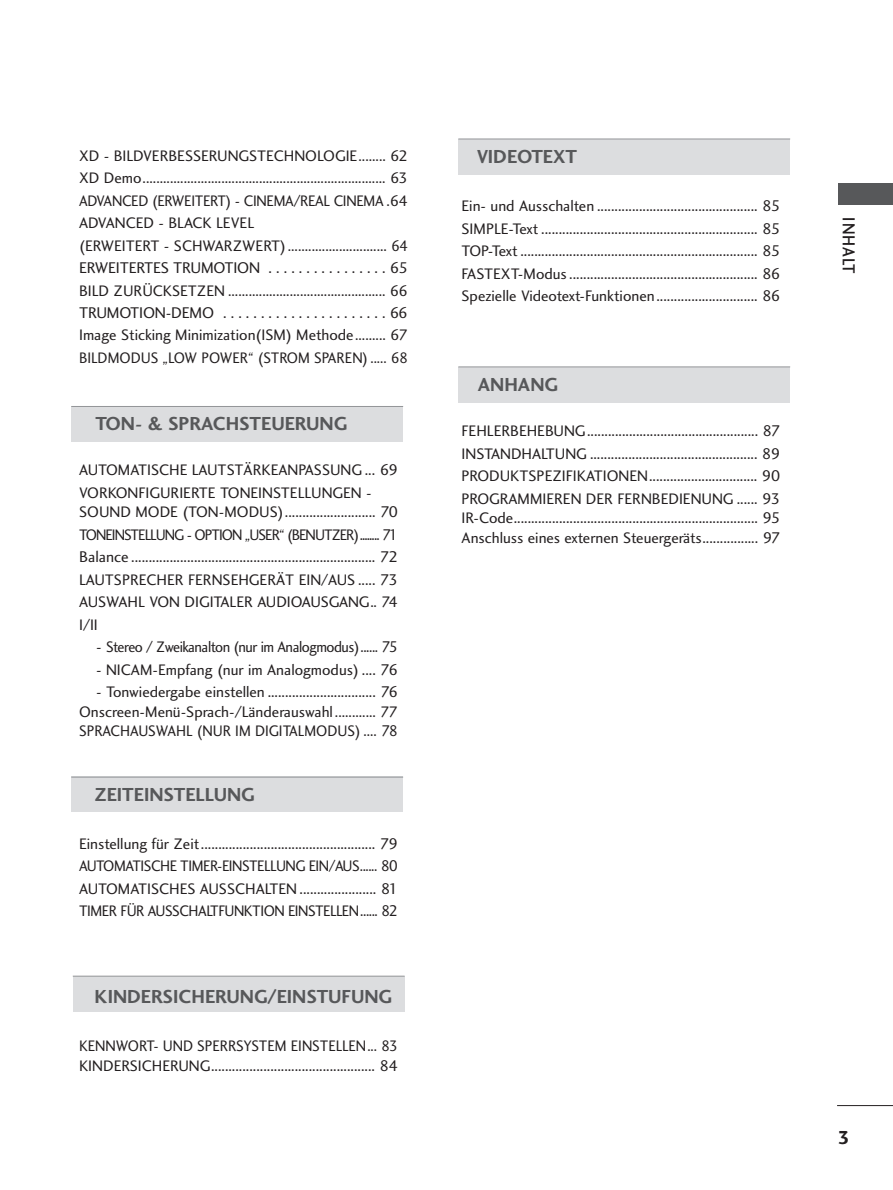
<style>
.page{position:relative;width:893px;height:1190px;background:#fff}
.page>*{position:absolute;margin:0;border:0;box-sizing:border-box;transform-origin:0 0}
.t1{font:19.5px "Charlotte Sans Bold Plain";color:#57585a}
.t2{font:19.5px "Charlotte Sans Bold Plain";color:#231f20}
.t3{font:18px "Charlotte Sans Medium Plain";letter-spacing:.06em;color:#231f20;scale:.9 1}
.t4{font:16.05px/22.5px "Charlotte Sans Book Plain";letter-spacing:-.01em;color:#231f20;text-align:justify}
.t5{font:15.75px/22.5px "Charlotte Sans Book Plain";color:#231f20}
.t6{font:15.75px/22.5px "Charlotte Sans Book Plain";color:#231f20;text-align:justify;scale:.95 1}
.t7{font:15.75px "Charlotte Sans Book Plain";letter-spacing:-.06em;color:#231f20;scale:.95 1}
.t8{font:15.75px "Charlotte Sans Book Plain";letter-spacing:-.03em;color:#231f20}
.s1{font-size:16.05px}
.s2{font-size:15.75px}
</style>
<div class="page">
<hr style="left:837px;top:1105px;width:55px;height:1px;background:#231f20">
<div style="left:838px;top:183px;width:54px;height:21px;background:#57585a"></div>
<div style="left:73px;top:975px;width:332px;height:36px;background:#dcdddf"></div>
<div style="left:71px;top:776px;width:332px;height:35px;background:#dcdddf"></div>
<hr style="left:71px;top:777px;width:332px;height:1px;background:#939598">
<div style="left:71px;top:406px;width:332px;height:36px;background:#dcdddf"></div>
<hr style="left:71px;top:406px;width:332px;height:1px;background:#939598">
<div style="left:458px;top:139px;width:332px;height:35px;background:#dcdddf"></div>
<hr style="left:458px;top:139px;width:332px;height:1px;background:#939598">
<div style="left:458px;top:367px;width:332px;height:35px;background:#dcdddf"></div>
<hr style="left:458px;top:366px;width:332px;height:1px;background:#939598">
<hr style="left:73px;top:975px;width:331px;height:1px;background:#939598">
<p class="t5" style="left:79px;top:146px;width:330px">XD - BILDVERBESSERUNGSTECHNOLOGIE........ 62<br>XD Demo....................................................................... 63<br>ADVANCED (ERWEITERT) - CINEMA/REAL CINEMA .64<br>ADVANCED - BLACK LEVEL<br>(ERWEITERT - SCHWARZWERT)............................. 64</p>
<p class="t4" style="left:79px;top:258px;width:330px">ERWEITERTES TRUMOTION . . . . . . . . . . . . . . . . 65</p>
<p class="t5" style="left:79px;top:280px;width:330px">BILD ZURÜCKSETZEN .............................................. 66</p>
<p class="t4" style="left:79px;top:303px;width:330px">TRUMOTION-DEMO . . . . . . . . . . . . . . . . . . . . . . 66</p>
<p class="t5" style="left:79px;top:325px;width:330px">Image Sticking Minimization(ISM) Methode......... 67<br>BILDMODUS „LOW POWER“ (STROM SPAREN) ..... 68</p>
<p class="t1" style="left:95px;top:416px;width:253px">TON- &amp; SPRACHSTEUERUNG</p>
<p class="t5" style="left:79px;top:460px;width:320px">AUTOMATISCHE LAUTSTÄRKEANPASSUNG <span class="s1">... 69<br></span>VORKONFIGURIERTE TONEINSTELLUNGEN -</p>
<p class="t4" style="left:79px;top:502px;width:320px"><span class="s2">SOUND MODE (TON-MODUS)</span>.......................... 70</p>
<p class="t7" style="left:79px;top:528px;width:337px">TONEINSTELLUNG - OPTION „USER“ (BENUTZER)<span class="s1">........ 71</span></p>
<p class="t4" style="left:79px;top:547px;width:320px">Balance ...................................................................... 72</p>
<p class="t5" style="left:79px;top:570px;width:320px;text-align:justify">LAUTSPRECHER FERNSEHGERÄT EIN/AUS <span class="s1">..... 73<br></span>AUSWAHL VON DIGITALER AUDIOAUSGANG.. 74<br>I/II</p>
<p class="t8" style="left:96px;top:641px;width:303px">- Stereo / Zweikanalton (nur im Analogmodus)<span class="s1">...... 75</span></p>
<p class="t5" style="left:96px;top:659px;width:303px">- NICAM-Empfang (nur im Analogmodus) <span class="s1">.... 76</span></p>
<p class="t4" style="left:96px;top:682px;width:303px"><span class="s2">- Tonwiedergabe einstellen</span> ............................... 76</p>
<p class="t5" style="left:79px;top:703px;width:320px;line-height:19.5px">Onscreen-Menü-Sprach-/Länderauswahl............ 77<br>SPRACHAUSWAHL (NUR IM DIGITALMODUS) <span class="s1">.... 78</span></p>
<p class="t1" style="left:95px;top:786px;width:162px">ZEITEINSTELLUNG</p>
<p class="t4" style="left:79px;top:833px;width:320px"><span class="s2">Einstellung für Zeit</span>.................................................. 79</p>
<p class="t6" style="left:79px;top:856px;width:337px">AUTOMATISCHE TIMER-EINSTELLUNG EIN/AUS<span class="s1">...... 80<br></span>AUTOMATISCHES AUSSCHALTEN <span class="s1">...................... 81<br></span>TIMER FÜR AUSSCHALTFUNKTION EINSTELLEN<span class="s1">...... 82</span></p>
<p class="t1" style="left:95px;top:989px;width:299px">KINDERSICHERUNG/EINSTUFUNG</p>
<p class="t6" style="left:79px;top:1036px;width:337px">KENNWORT- UND SPERRSYSTEM EINSTELLEN... 83</p>
<p class="t4" style="left:79px;top:1055px;width:320px"><span class="s2">KINDERSICHERUNG</span>............................................... 84</p>
<p class="t1" style="left:477px;top:149px;width:101px">VIDEOTEXT</p>
<p class="t4" style="left:461px;top:196px;width:320px"><span class="s2">Ein- und Ausschalten</span> .............................................. 85<br><span class="s2">SIMPLE-Text</span> .............................................................. 85<br><span class="s2">TOP-Text</span> .................................................................... 85<br><span class="s2">FASTEXT-Modus</span> ...................................................... 86<br><span class="s2">Spezielle Videotext-Funktionen</span>............................. 86</p>
<p class="t1" style="left:478px;top:377px;width:82px">ANHANG</p>
<p class="t4" style="left:461px;top:421px;width:320px"><span class="s2">FEHLERBEHEBUNG</span>................................................. 87<br><span class="s2">INSTANDHALTUNG</span> ................................................ 89<br><span class="s2">PRODUKTSPEZIFIKATIONEN</span>............................... 90</p>
<p class="t5" style="left:461px;top:488px;width:320px">PROGRAMMIEREN DER FERNBEDIENUNG <span class="s1">...... 93</span></p>
<p class="t4" style="left:461px;top:508px;width:320px"><span class="s2">IR-Code</span>...................................................................... 95</p>
<p class="t5" style="left:461px;top:527px;width:320px">Anschluss eines externen Steuergeräts<span class="s1">................ 97</span></p>
<p class="t3" style="left:855px;top:217px;width:64px;rotate:90deg">INHALT</p>
<p class="t2" style="left:837px;top:1129px;width:13px">3</p>
</div>
